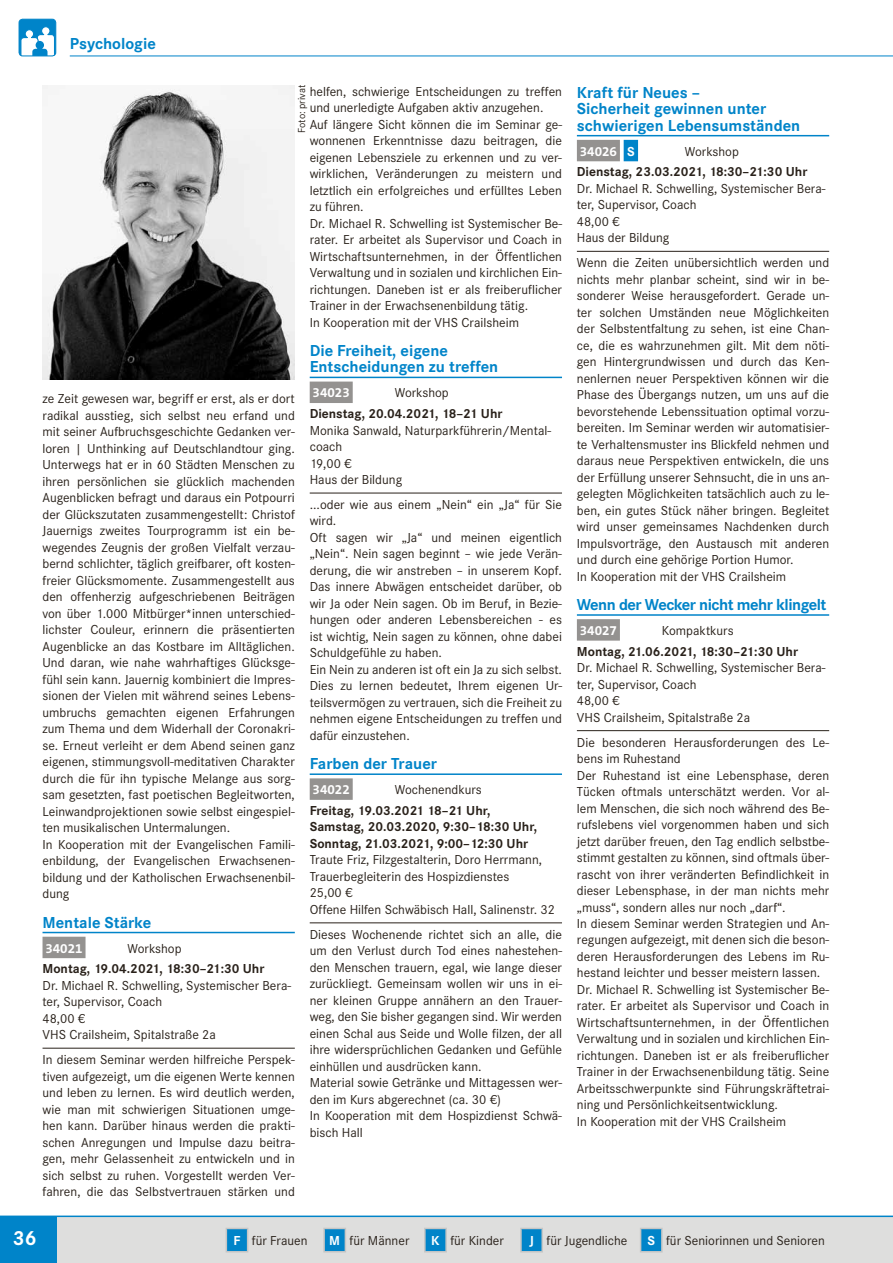
<style>
.page{position:relative;width:893px;height:1263px;background:#fff}
.page>*{position:absolute;margin:0;border:0;box-sizing:border-box;transform-origin:0 0}
.t1{font:700 21px "Corporate S";color:#fff}
.t2{font:700 16.5px/16.5px "Corporate S";color:#0084c9}
.t3{font:700 16.5px "Corporate S";letter-spacing:-.03em;color:#0084c9}
.t4{font:13.5px/16.5px "Corporate S";color:#29211a}
.t5{font:700 13.5px/16.5px "Corporate S";color:#29211a}
.t6{font:700 13.5px "The Sans B7";color:#fff}
.t7{font:10.5px "Corporate S";letter-spacing:-.005em;color:#29211a}
.s1{font-family:"Corporate S"}
.s2{font-weight:700;color:#fff}
</style>
<div class="page">
<svg style="left:0;top:1215px;width:893px;height:48px;background:#cad6db"></svg>
<hr style="left:43px;top:932px;width:252px;height:1px;background:#0084c9">
<div style="left:43px;top:937px;width:43px;height:21px;background:#949290"></div>
<hr style="left:43px;top:1048px;width:252px;height:1px;background:#29211a">
<hr style="left:310px;top:377px;width:252px;height:1px;background:#0084c9">
<div style="left:310px;top:382px;width:43px;height:21px;background:#949290"></div>
<hr style="left:310px;top:493px;width:252px;height:1px;background:#29211a">
<hr style="left:310px;top:773px;width:252px;height:2px;background:#0084c9">
<div style="left:310px;top:778px;width:43px;height:22px;background:#949290"></div>
<hr style="left:310px;top:922px;width:252px;height:1px;background:#29211a">
<hr style="left:577px;top:135px;width:252px;height:1px;background:#0084c9">
<div style="left:577px;top:140px;width:43px;height:21px;background:#949290"></div>
<div style="left:624px;top:140px;width:14px;height:21px;background:#0084c9"></div>
<hr style="left:577px;top:251px;width:252px;height:1px;background:#29211a">
<hr style="left:577px;top:614px;width:252px;height:2px;background:#0084c9">
<div style="left:577px;top:619px;width:43px;height:22px;background:#949290"></div>
<hr style="left:577px;top:730px;width:252px;height:1px;background:#29211a">
<img style="left:43px;top:85px;width:252px;height:295px">
<hr style="left:70px;top:56px;width:823px;height:1px;background:#0084c9">
<div style="left:19px;top:19px;width:37px;height:37px;background:#0084c9;border-radius:4px"></div>
<svg style="left:20px;top:26px;width:36px;height:30px"></svg>
<div style="left:19px;top:19px;width:37px;height:37px;border:1px solid #0084c9;border-radius:4px"></div>
<div style="left:0;top:1216px;width:56px;height:47px;background:#0084c9"></div>
<p class="t2" style="left:70px;top:35px;width:88px">Psychologie</p>
<p class="t7" style="left:296px;top:133px;width:49px;rotate:-90deg">Foto: privat</p>
<p class="t4" style="left:310px;top:83px;width:254px">helfen, schwierige Entscheidungen zu treffen und unerledigte Aufgaben aktiv anzugehen.<br>Auf längere Sicht können die im Seminar ge&shy;wonnenen Erkenntnisse dazu beitragen, die eigenen Lebensziele zu erkennen und zu ver&shy;wirklichen, Veränderungen zu meistern und letztlich ein erfolgreiches und erfülltes Leben zu führen.<br>Dr. Michael R. Schwelling ist Systemischer Be&shy;rater. Er arbeitet als Supervisor und Coach in Wirtschaftsunternehmen, in der Öffentlichen Verwaltung und in sozialen und kirchlichen Ein&shy;richtungen. Daneben ist er als freiberuflicher Trainer in der Erwachsenenbildung tätig.<br>In Kooperation mit der VHS Crailsheim</p>
<p class="t2" style="left:310px;top:342px;width:190px">Die Freiheit, eigene<br>Entscheidungen zu treffen</p>
<p class="t6" style="left:313px;top:386px;width:39px">34023</p>
<p class="t4" style="left:395px;top:385px;width:56px">Workshop</p>
<p class="t5" style="left:310px;top:406px;width:194px">Dienstag, 20.04.2021, 18–21 Uhr</p>
<p class="t4" style="left:310px;top:422px;width:243px">Monika Sanwald, Naturparkführerin/Mental&shy;coach<br>19,00 €<br>Haus der Bildung</p>
<p class="t4" style="left:310px;top:496px;width:254px">...oder wie aus einem „Nein“ ein „Ja“ für Sie wird.<br>Oft sagen wir „Ja“ und meinen eigentlich „Nein“. Nein sagen beginnt – wie jede Verän&shy;derung, die wir anstreben – in unserem Kopf.<br>Das innere Abwägen entscheidet darüber, ob wir Ja oder Nein sagen. Ob im Beruf, in Bezie&shy;hungen oder anderen Lebensbereichen - es ist wichtig, Nein sagen zu können, ohne dabei Schuldgefühle zu haben.<br>Ein Nein zu anderen ist oft ein Ja zu sich selbst.<br>Dies zu lernen bedeutet, Ihrem eigenen Ur&shy;teilsvermögen zu vertrauen, sich die Freiheit zu nehmen eigene Entscheidungen zu treffen und dafür einzustehen.</p>
<p class="t2" style="left:310px;top:756px;width:129px">Farben der Trauer</p>
<p class="t6" style="left:313px;top:782px;width:39px">34022</p>
<p class="t4" style="left:395px;top:781px;width:89px">Wochenendkurs</p>
<p class="t5" style="left:310px;top:802px;width:229px">Freitag, 19.03.2021 18–21 Uhr,<br>Samstag, 20.03.2020, 9:30–18:30 Uhr,<br>Sonntag, 21.03.2021, 9:00–12:30 Uhr</p>
<p class="t4" style="left:310px;top:852px;width:247px">Traute Friz, Filzgestalterin, Doro Herrmann, Trauerbegleiterin des Hospizdienstes<br>25,00 €<br>Offene Hilfen Schwäbisch Hall, Salinenstr. 32</p>
<p class="t4" style="left:310px;top:926px;width:254px">Dieses Wochenende richtet sich an alle, die um den Verlust durch Tod eines nahestehen&shy;den Menschen trauern, egal, wie lange dieser zurückliegt. Gemeinsam wollen wir uns in ei&shy;ner kleinen Gruppe annähern an den Trauer&shy;weg, den Sie bisher gegangen sind. Wir werden einen Schal aus Seide und Wolle filzen, der all ihre widersprüchlichen Gedanken und Gefühle einhüllen und ausdrücken kann.<br>Material sowie Getränke und Mittagessen wer&shy;den im Kurs abgerechnet (ca. 30 €)<br>In Kooperation mit dem Hospizdienst Schwä&shy;bisch Hall</p>
<p class="t4" style="left:43px;top:391px;width:254px">ze Zeit gewesen war, begriff er erst, als er dort radikal ausstieg, sich selbst neu erfand und mit seiner Aufbruchsgeschichte Gedanken ver&shy;loren | Unthinking auf Deutschlandtour ging.<br>Unterwegs hat er in 60 Städten Menschen zu ihren persönlichen sie glücklich machenden Augenblicken befragt und daraus ein Potpourri der Glückszutaten zusammengestellt: Christof Jauernigs zweites Tourprogramm ist ein be&shy;wegendes Zeugnis der großen Vielfalt verzau&shy;bernd schlichter, täglich greifbarer, oft kosten&shy;freier Glücksmomente. Zusammengestellt aus den offenherzig aufgeschriebenen Beiträgen von über 1.000 Mitbürger*innen unterschied&shy;lichster Couleur, erinnern die präsentierten Augenblicke an das Kostbare im Alltäglichen.<br>Und daran, wie nahe wahrhaftiges Glücksge&shy;fühl sein kann. Jauernig kombiniert die Impres&shy;sionen der Vielen mit während seines Lebens&shy;umbruchs gemachten eigenen Erfahrungen zum Thema und dem Widerhall der Coronakri&shy;se. Erneut verleiht er dem Abend seinen ganz eigenen, stimmungsvoll-meditativen Charakter durch die für ihn typische Melange aus sorg&shy;sam gesetzten, fast poetischen Begleitworten, Leinwandprojektionen sowie selbst eingespiel&shy;ten musikalischen Untermalungen.<br>In Kooperation mit der Evangelischen Famili&shy;enbildung, der Evangelischen Erwachsenen&shy;bildung und der Katholischen Erwachsenenbil&shy;dung</p>
<p class="t2" style="left:43px;top:914px;width:110px">Mentale Stärke</p>
<p class="t6" style="left:45px;top:941px;width:39px">34021</p>
<p class="t4" style="left:128px;top:940px;width:56px">Workshop</p>
<p class="t5" style="left:43px;top:961px;width:223px">Montag, 19.04.2021, 18:30–21:30 Uhr</p>
<p class="t4" style="left:43px;top:977px;width:250px">Dr. Michael R. Schwelling, Systemischer Bera&shy;ter, Supervisor, Coach<br>48,00 €<br>VHS Crailsheim, Spitalstraße 2a</p>
<p class="t4" style="left:43px;top:1051px;width:254px;text-align:justify">In diesem Seminar werden hilfreiche Perspek&shy;tiven aufgezeigt, um die eigenen Werte kennen und leben zu lernen. Es wird deutlich werden, wie man mit schwierigen Situationen umge&shy;hen kann. Darüber hinaus werden die prakti&shy;schen Anregungen und Impulse dazu beitra&shy;gen, mehr Gelassenheit zu entwickeln und in sich selbst zu ruhen. Vorgestellt werden Ver&shy;fahren, die das Selbstvertrauen stärken und</p>
<p class="t2" style="left:577px;top:84px;width:225px">Kraft für Neues –<br>Sicherheit gewinnen unter schwierigen Lebensumständen</p>
<p class="t6" style="left:580px;top:144px;width:56px">34026 <span class="s1">S</span></p>
<p class="t4" style="left:685px;top:143px;width:56px">Workshop</p>
<p class="t5" style="left:577px;top:164px;width:232px">Dienstag, 23.03.2021, 18:30–21:30 Uhr</p>
<p class="t4" style="left:577px;top:180px;width:250px">Dr. Michael R. Schwelling, Systemischer Bera&shy;ter, Supervisor, Coach<br>48,00 €<br>Haus der Bildung</p>
<p class="t4" style="left:577px;top:255px;width:254px">Wenn die Zeiten unübersichtlich werden und nichts mehr planbar scheint, sind wir in be&shy;sonderer Weise herausgefordert. Gerade un&shy;ter solchen Umständen neue Möglichkeiten der Selbstentfaltung zu sehen, ist eine Chan&shy;ce, die es wahrzunehmen gilt. Mit dem nöti&shy;gen Hintergrundwissen und durch das Ken&shy;nenlernen neuer Perspektiven können wir die Phase des Übergangs nutzen, um uns auf die bevorstehende Lebenssituation optimal vorzu&shy;bereiten. Im Seminar werden wir automatisier&shy;te Verhaltensmuster ins Blickfeld nehmen und daraus neue Perspektiven entwickeln, die uns der Erfüllung unserer Sehnsucht, die in uns an&shy;gelegten Möglichkeiten tatsächlich auch zu le&shy;ben, ein gutes Stück näher bringen. Begleitet wird unser gemeinsames Nachdenken durch Impulsvorträge, den Austausch mit anderen und durch eine gehörige Portion Humor.<br>In Kooperation mit der VHS Crailsheim</p>
<p class="t3" style="left:577px;top:595px;width:251px">Wenn der Wecker nicht mehr klingelt</p>
<p class="t6" style="left:580px;top:623px;width:39px">34027</p>
<p class="t4" style="left:662px;top:622px;width:73px">Kompaktkurs</p>
<p class="t5" style="left:577px;top:643px;width:223px">Montag, 21.06.2021, 18:30–21:30 Uhr</p>
<p class="t4" style="left:577px;top:660px;width:250px">Dr. Michael R. Schwelling, Systemischer Bera&shy;ter, Supervisor, Coach<br>48,00 €<br>VHS Crailsheim, Spitalstraße 2a</p>
<p class="t4" style="left:577px;top:734px;width:254px">Die besonderen Herausforderungen des Le&shy;bens im Ruhestand<br>Der Ruhestand ist eine Lebensphase, deren Tücken oftmals unterschätzt werden. Vor al&shy;lem Menschen, die sich noch während des Be&shy;rufslebens viel vorgenommen haben und sich jetzt darüber freuen, den Tag endlich selbstbe&shy;stimmt gestalten zu können, sind oftmals über&shy;rascht von ihrer veränderten Befindlichkeit in dieser Lebensphase, in der man nichts mehr „muss“, sondern alles nur noch „darf“.<br>In diesem Seminar werden Strategien und An&shy;regungen aufgezeigt, mit denen sich die beson&shy;deren Herausforderungen des Lebens im Ru&shy;hestand leichter und besser meistern lassen.<br>Dr. Michael R. Schwelling ist Systemischer Be&shy;rater. Er arbeitet als Supervisor und Coach in Wirtschaftsunternehmen, in der Öffentlichen Verwaltung und in sozialen und kirchlichen Ein&shy;richtungen. Daneben ist er als freiberuflicher Trainer in der Erwachsenenbildung tätig. Seine Arbeitsschwerpunkte sind Führungskräftetrai&shy;ning und Persönlichkeitsentwicklung.<br>In Kooperation mit der VHS Crailsheim</p>
<h1 class="t1" style="left:13px;top:1226px;width:25px">36</h1>
<p class="t4" style="left:233px;top:1233px;width:76px"><span class="s2">F</span> für Frauen</p>
<p class="t4" style="left:329px;top:1233px;width:82px"><span class="s2">M</span> für Männer</p>
<p class="t4" style="left:431px;top:1233px;width:74px"><span class="s2">K</span> für Kinder</p>
<p class="t4" style="left:529px;top:1233px;width:100px"><span class="s2">J</span> für Jugendliche</p>
<p class="t4" style="left:647px;top:1233px;width:179px"><span class="s2">S</span> für Seniorinnen und Senioren</p>
</div>
